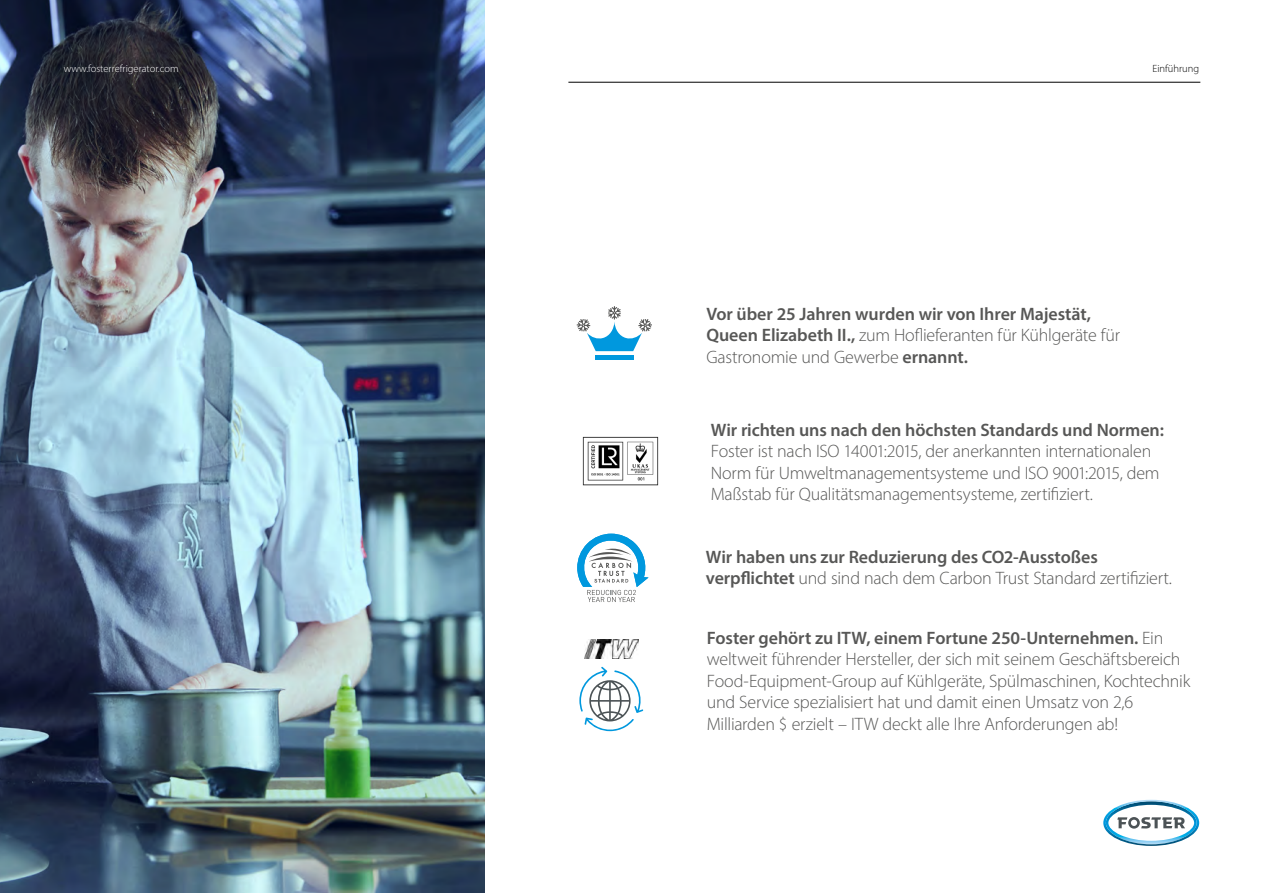
<style>
.page{position:relative;width:1263px;height:893px;background:#fff}
.page>*{position:absolute;margin:0;border:0;box-sizing:border-box;transform-origin:0 0}
.t1{font:300 18px/21.6px "Myriad Pro";letter-spacing:-.015em;color:#575756}
.t2{font:600 18px/21.6px "Myriad Pro";letter-spacing:-.005em;color:#575756}
.t3{font:300 10.5px "Myriad Pro";color:#fff}
.t4{font:300 10.5px "Myriad Pro";color:#000}
.s1{font-weight:300}
.s2{font-weight:600}
</style>
<div class="page">
<img style="left:0;top:0;width:485px;height:893px">
<svg style="left:1103px;top:800px;width:96px;height:46px"></svg>
<hr style="left:595px;top:356px;width:38px;height:4px;background:#0098de">
<svg style="left:577px;top:306px;width:75px;height:45px"></svg>
<img style="left:582px;top:436px;width:77px;height:50px">
<svg style="left:577px;top:534px;width:71px;height:68px"></svg>
<hr style="left:568px;top:82px;width:632px;height:1px;background:#000">
<svg style="left:579px;top:667px;width:65px;height:65px"></svg>
<img style="left:584px;top:640px;width:54px;height:18px">
<p class="t3" style="left:64px;top:62px;width:116px">www.fosterrefrigerator.com</p>
<p class="t4" style="left:1152px;top:62px;width:48px">Einführung</p>
<p class="t2" style="left:706px;top:302px;width:415px">Vor über 25 Jahren wurden wir von Ihrer Majestät,<br>Queen Elizabeth II., <span class="s1">zum Hoflieferanten für Kühlgeräte für<br>Gastronomie und Gewerbe</span> ernannt.</p>
<p class="t2" style="left:711px;top:418px;width:455px">Wir richten uns nach den höchsten Standards und Normen:</p>
<p class="t1" style="left:711px;top:440px;width:450px">Foster ist nach ISO 14001:2015, der anerkannten internationalen<br>Norm für Umweltmanagementsysteme und ISO 9001:2015, dem<br>Maßstab für Qualitätsmanagementsysteme, zertifiziert.</p>
<p class="t2" style="left:706px;top:545px;width:468px">Wir haben uns zur Reduzierung des CO2-Ausstoßes verpflichtet <span class="s1">und sind nach dem Carbon Trust Standard zertifiziert.</span></p>
<p class="t1" style="left:707px;top:627px;width:485px"><span class="s2">Foster gehört zu ITW, einem Fortune 250-Unternehmen.</span> Ein weltweit führender Hersteller, der sich mit seinem Geschäftsbereich Food-Equipment-Group auf Kühlgeräte, Spülmaschinen, Kochtechnik und Service spezialisiert hat und damit einen Umsatz von 2,6<br>Milliarden $ erzielt – ITW deckt alle Ihre Anforderungen ab!</p>
</div>
